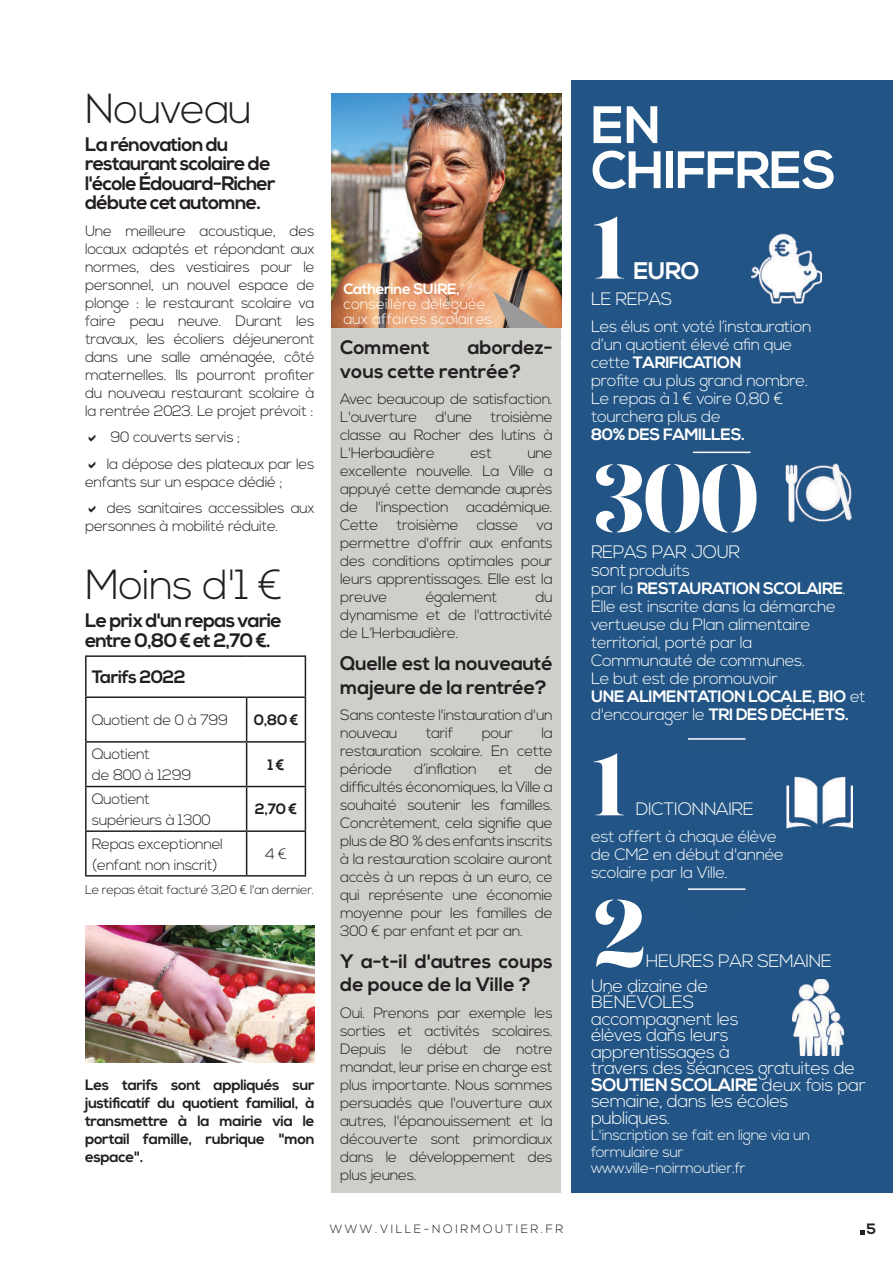
<style>
.page{position:relative;width:893px;height:1263px;background:#fff}
.page>*{position:absolute;margin:0;border:0;box-sizing:border-box;transform-origin:0 0}
.t1{font:900 97.5px "Gabriela Stencil";color:#fff}
.t2{font:900 90px "Gabriela Stencil";color:#fff}
.t3{font:700 52.5px/45px "Nexa";letter-spacing:-.025em;color:#fff}
.t4{font:300 42px "Nexa";letter-spacing:-.025em;color:#231f20}
.t5{font:700 24px "Nexa";color:#fff}
.t6{font:700 19.5px/19.5px "Nexa";letter-spacing:-.025em;color:#231f20}
.t7{font:700 19.5px/23.4px "Nexa";color:#231f20}
.t8{font:300 18px/16.5px "Nexa";letter-spacing:-.025em;color:#fff}
.t9{font:700 18px "Nexa";letter-spacing:-.025em;color:#231f20}
.t10{font:300 16.5px/18px "Nexa";letter-spacing:-.025em;color:#fff}
.t11{font:700 16.5px "Nexa";letter-spacing:-.025em;color:#fff}
.t12{font:300 15px/18px "Nexa";letter-spacing:-.025em;color:#231f20;text-align:justify}
.t13{font:700 15px/18px "Nexa";letter-spacing:-.025em;color:#231f20;text-align:justify}
.t14{font:300 15px/16.5px "Nexa";letter-spacing:-.025em;color:#fff}
.t15{font:300 15px/15px "Nexa";color:#fff}
.t16{font:700 15px "Nexa";letter-spacing:-.02em;color:#fff}
.t17{font:300 12.75px "Nexa";letter-spacing:-.03em;color:#231f20}
.t18{font:300 12px "Nexa";letter-spacing:.21em;color:#231f20}
.s1{font-weight:700}
.s2{font-size:18px}
</style>
<div class="page">
<svg style="left:860px;top:1230px;width:4px;height:4px"></svg>
<img style="left:332px;top:94px;width:229px;height:234px">
<svg style="left:493px;top:291px;width:69px;height:46px;background:#c09575"></svg>
<div style="left:332px;top:328px;width:229px;height:865px;background:#cececa"></div>
<div style="left:571px;top:80px;width:322px;height:1113px;background:#225585"></div>
<img style="left:693px;top:451px;width:58px;height:3px">
<hr style="left:693px;top:452px;width:57px;height:1px;background:#fff">
<hr style="left:688px;top:888px;width:57px;height:2px;background:#fff">
<hr style="left:688px;top:738px;width:57px;height:2px;background:#fff">
<img style="left:784px;top:461px;width:68px;height:63px">
<img style="left:783px;top:776px;width:70px;height:53px">
<img style="left:791px;top:979px;width:56px;height:77px">
<img style="left:752px;top:233px;width:70px;height:70px">
<hr style="left:85px;top:655px;width:162px;height:2px;background:#231f20">
<hr style="left:85px;top:657px;width:2px;height:39px;background:#231f20">
<hr style="left:247px;top:655px;width:59px;height:2px;background:#231f20">
<hr style="left:305px;top:657px;width:1px;height:39px;background:#231f20">
<hr style="left:85px;top:696px;width:162px;height:2px;background:#231f20">
<hr style="left:85px;top:698px;width:2px;height:43px;background:#231f20">
<hr style="left:247px;top:696px;width:59px;height:2px;background:#231f20">
<hr style="left:246px;top:698px;width:1px;height:43px;background:#231f20">
<hr style="left:305px;top:698px;width:1px;height:43px;background:#231f20">
<hr style="left:85px;top:741px;width:162px;height:2px;background:#231f20">
<hr style="left:85px;top:743px;width:2px;height:43px;background:#231f20">
<hr style="left:247px;top:741px;width:59px;height:2px;background:#231f20">
<hr style="left:246px;top:743px;width:1px;height:43px;background:#231f20">
<hr style="left:305px;top:743px;width:1px;height:43px;background:#231f20">
<hr style="left:85px;top:786px;width:162px;height:1px;background:#231f20">
<hr style="left:85px;top:787px;width:2px;height:43px;background:#231f20">
<hr style="left:247px;top:786px;width:59px;height:1px;background:#231f20">
<hr style="left:246px;top:787px;width:1px;height:43px;background:#231f20">
<hr style="left:305px;top:787px;width:1px;height:43px;background:#231f20">
<hr style="left:85px;top:830px;width:162px;height:2px;background:#231f20">
<hr style="left:85px;top:832px;width:2px;height:43px;background:#231f20">
<hr style="left:247px;top:830px;width:59px;height:2px;background:#231f20">
<hr style="left:246px;top:832px;width:1px;height:43px;background:#231f20">
<hr style="left:305px;top:832px;width:1px;height:43px;background:#231f20">
<hr style="left:85px;top:875px;width:162px;height:1px;background:#231f20">
<hr style="left:247px;top:875px;width:59px;height:1px;background:#231f20">
<img style="left:85px;top:925px;width:230px;height:137px">
<h3 class="t4" style="left:85px;top:84px;width:168px">Nouveau</h3>
<h3 class="t6" style="left:85px;top:135px;width:192px">La rénovation du restaurant scolaire de l'école Édouard-Richer débute cet automne.</h3>
<p class="t12" style="left:85px;top:222px;width:231px">Une meilleure acoustique, des locaux adaptés et répondant aux normes, des vestiaires pour le personnel, un nouvel espace de plonge : le restaurant scolaire va faire peau neuve. Durant les travaux, les écoliers déjeuneront dans une salle aménagée, côté maternelles. Ils pourront profiter du nouveau restaurant scolaire à la rentrée 2023. Le projet prévoit :</p>
<p class="t12" style="left:107px;top:425px;width:209px;line-height:26.5px">90 couverts servis ;<br>la dépose des plateaux par les</p>
<p class="t12" style="left:107px;top:469px;width:209px;line-height:26.5px;text-indent:-22px">enfants sur un espace dédié ;<br>des sanitaires accessibles aux</p>
<p class="t12" style="left:85px;top:518px;width:195px">personnes à mobilité réduite.</p>
<h3 class="t4" style="left:85px;top:561px;width:199px">Moins d'1 €</h3>
<h3 class="t6" style="left:85px;top:612px;width:198px">Le prix d'un repas varie entre 0,80 € et 2,70 €.</h3>
<p class="t9" style="left:92px;top:667px;width:95px">Tarifs 2022</p>
<p class="t12" style="left:92px;top:712px;width:138px">Quotient de 0 à 799</p>
<p class="t13" style="left:254px;top:711px;width:46px">0,80 €</p>
<p class="t12" style="left:92px;top:744px;width:101px;line-height:21px">Quotient<br>de 800 à 1299</p>
<p class="t13" style="left:268px;top:756px;width:18px">1 €</p>
<p class="t12" style="left:92px;top:789px;width:121px;line-height:21px">Quotient supérieurs à 1300</p>
<p class="t13" style="left:255px;top:801px;width:44px">2,70 €</p>
<p class="t12" style="left:92px;top:834px;width:133px;line-height:21px">Repas exceptionnel (enfant non inscrit)</p>
<p class="t12" style="left:265px;top:846px;width:23px">4 €</p>
<p class="t17" style="left:85px;top:883px;width:231px">Le repas était facturé 3,20 € l'an dernier.</p>
<p class="t13" style="left:85px;top:1076px;width:231px">Les tarifs sont appliqués sur justificatif du quotient familial, à transmettre à la mairie via le portail famille, rubrique "mon espace".</p>
<p class="t16" style="left:343px;top:280px;width:118px">Catherine SUIRE,</p>
<p class="t15" style="left:343px;top:297px;width:150px">conseillère déléguée aux affaires scolaires</p>
<h3 class="t7" style="left:340px;top:337px;width:91px">Comment</h3>
<h3 class="t7" style="left:340px;top:337px;width:214px;text-indent:128px">abordez&shy;vous cette rentrée?</h3>
<p class="t12" style="left:340px;top:391px;width:214px">Avec beaucoup de satisfaction.<br>L'ouverture d'une troisième classe au Rocher des lutins à L'Herbaudière</p>
<p class="t12" style="left:470px;top:445px;width:23px">est</p>
<p class="t12" style="left:340px;top:445px;width:214px;text-indent:187px">une excellente nouvelle. La Ville a appuyé cette demande auprès de l'inspection académique.<br>Cette troisième classe va permettre d'offrir aux enfants des conditions optimales pour leurs apprentissages. Elle est la preuve</p>
<p class="t12" style="left:426px;top:589px;width:73px">également</p>
<p class="t12" style="left:340px;top:589px;width:214px;text-indent:195px">du dynamisme et de l'attractivité de L’Herbaudière.</p>
<h3 class="t6" style="left:340px;top:652px;width:214px;line-height:23.4px">Quelle est la nouveauté majeure de la rentrée?</h3>
<p class="t12" style="left:340px;top:706px;width:214px">Sans conteste l'instauration d'un nouveau</p>
<p class="t12" style="left:426px;top:724px;width:29px">tarif</p>
<p class="t12" style="left:482px;top:724px;width:33px">pour</p>
<p class="t12" style="left:340px;top:724px;width:214px;text-indent:201px">la restauration scolaire. En cette période</p>
<p class="t12" style="left:414px;top:760px;width:64px">d’inflation</p>
<p class="t12" style="left:499px;top:760px;width:16px">et</p>
<p class="t12" style="left:340px;top:760px;width:214px;text-indent:195px">de difficultés économiques, la Ville a souhaité soutenir les familles.<br>Concrètement, cela signifie que plus de 80 % des enfants inscrits à la restauration scolaire auront accès à un repas à un euro, ce qui représente une économie moyenne pour les familles de 300 € par enfant et par an.</p>
<h3 class="t7" style="left:340px;top:950px;width:214px">Y a-t-il d'autres coups de pouce de la Ville ?</h3>
<p class="t12" style="left:340px;top:1004px;width:214px">Oui. Prenons par exemple les sorties et activités scolaires.<br>Depuis le début de notre mandat, leur prise en charge est plus importante. Nous sommes persuadés que l'ouverture aux autres, l'épanouissement et la découverte sont primordiaux dans le développement des plus jeunes.</p>
<h3 class="t3" style="left:591px;top:104px;width:247px">EN<br>CHIFFRES</h3>
<h2 class="t2" style="left:591px;top:191px;width:38px">1</h2>
<h3 class="t5" style="left:633px;top:256px;width:68px">EURO</h3>
<p class="t8" style="left:591px;top:291px;width:83px">LE REPAS</p>
<p class="t10" style="left:591px;top:318px;width:222px">Les élus ont voté l’instauration d’un quotient élevé afin que cette <span class="s1">TARIFICATION<br></span>profite au plus grand nombre.<br>Le repas à 1 € voire 0,80 € tourchera plus de</p>
<p class="t11" style="left:591px;top:424px;width:156px">80% DES FAMILLES.</p>
<h1 class="t1" style="left:591px;top:437px;width:172px">300</h1>
<p class="t8" style="left:591px;top:544px;width:151px">REPAS PAR JOUR</p>
<p class="t10" style="left:591px;top:562px;width:276px"><span class="s2">sont</span> produits<br>par la <span class="s1">RESTAURATION SCOLAIRE</span>.<br>Elle est inscrite dans la démarche vertueuse du Plan alimentaire territorial, porté par la<br>Communauté de communes.<br>Le but est de promouvoir<br><span class="s1">UNE ALIMENTATION LOCALE, BIO</span> et d'encourager le <span class="s1">TRI DES DÉCHETS.</span></p>
<h2 class="t2" style="left:591px;top:728px;width:38px">1</h2>
<p class="t8" style="left:636px;top:802px;width:120px">DICTIONNAIRE</p>
<p class="t10" style="left:591px;top:828px;width:194px">est offert à chaque élève de CM2 en début d'année scolaire par la Ville.</p>
<h1 class="t1" style="left:591px;top:872px;width:59px">2</h1>
<p class="t8" style="left:591px;top:949px;width:242px;line-height:25px;text-indent:55px">HEURES PAR SEMAINE<br>Une dizaine de</p>
<p class="t8" style="left:591px;top:995px;width:276px">BÉNÉVOLES<br>accompagnent les<br>élèves dans leurs<br>apprentissages à<br>travers des séances gratuites de<br><span class="s1">SOUTIEN SCOLAIRE</span> deux fois par semaine, dans les écoles publiques.</p>
<p class="t14" style="left:591px;top:1127px;width:221px">L'inscription se fait en ligne via un formulaire sur www.ville-noirmoutier.fr</p>
<p class="t18" style="left:330px;top:1222px;width:235px">WWW.VILLE-NOIRMOUTIER.FR</p>
<p class="t13" style="left:866px;top:1221px;width:11px">5</p>
</div>
